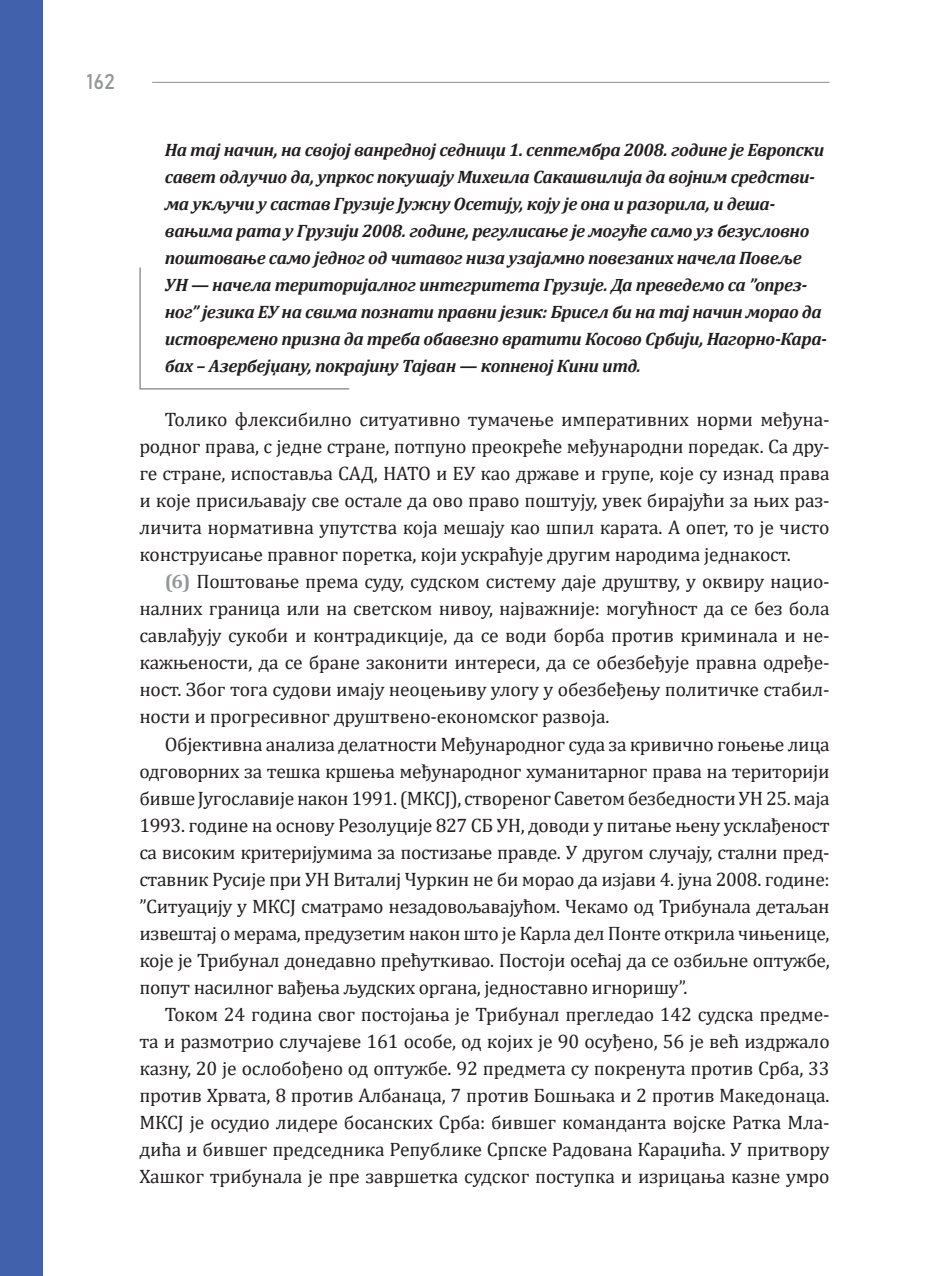
<style>
.page{position:relative;width:936px;height:1276px;background:#fff}
.page>*{position:absolute;margin:0;border:0;box-sizing:border-box;transform-origin:0 0}
.t1{font:21px "Bahnschrift";color:#939598}
.Основной_текст{font:19.5px/27px "Cambria";letter-spacing:-.01em;color:#231f20;text-align:justify}
.Выноска{font:italic 700 18px/27px "Cambria";letter-spacing:-.025em;color:#231f20}
.s1{font-weight:700;color:#939598}
</style>
<div class="page">
<hr style="left:152px;top:82px;width:677px;height:1px;background:#939598">
<div style="left:0;top:0;width:42px;height:1276px;background:#4261ad"></div>
<svg style="left:139px;top:267px;width:211px;height:123px"></svg>
<p class="t1" style="left:86px;top:65px;width:30px">162</p>
<p class="Выноска" style="left:165px;top:136px;width:663px">На тај начин, на својој ванредној седници 1. септембра 2008. године је Европски савет одлучио да, упркос покушају Михеила Сакашвилија да војним средстви&shy;ма укључи у састав Грузије Јужну Осетију, коју је она и разорила, и деша&shy;вањима рата у Грузији 2008. године, регулисање је могуће само уз безусловно поштовање само једног од читавог низа узајамно повезаних начела Повеље УН — начела територијалног интегритета Грузије. Да преведемо са ”опрез&shy;ног” језика ЕУ на свима познати правни језик: Брисел би на тај начин морао да истовремено призна да треба обавезно вратити Косово Србији, Нагорно-Кара&shy;бах – Азербејџану, покрајину Тајван — копненој Кини итд.</p>
<p class="Основной_текст" style="left:139px;top:406px;width:691px;text-indent:26px">Толико флексибилно ситуативно тумачење императивних норми међуна&shy;родног права, с једне стране, потпуно преокреће међународни поредак. Са дру&shy;ге стране, испоставља САД, НАТО и ЕУ као државе и групе, које су изнад права и које присиљавају све остале да ово право поштују, увек бирајући за њих раз&shy;личита нормативна упутства која мешају као шпил карата. А опет, то је чисто конструисање правног поретка, који ускраћује другим народима једнакост.</p>
<p class="Основной_текст" style="left:139px;top:568px;width:691px;text-indent:26px"><span class="s1">(6)</span> Поштовање према суду, судском систему даје друштву, у оквиру нацио&shy;налних граница или на светском нивоу, најважније: могућност да се без бола савлађују сукоби и контрадикције, да се води борба против криминала и не&shy;кажњености, да се бране законити интереси, да се обезбеђује правна одређе&shy;ност. Због тога судови имају неоцењиву улогу у обезбеђењу политичке стабил&shy;ности и прогресивног друштвено-економског развоја.</p>
<p class="Основной_текст" style="left:139px;top:730px;width:691px;text-indent:26px">Објективна анализа делатности Међународног суда за кривично гоњење лица одговорних за тешка кршења међународног хуманитарног права на територији бивше Југославије након 1991. (МКСЈ), створеног Саветом безбедности УН 25. маја 1993. године на основу Резолуције 827 СБ УН, доводи у питање њену усклађеност са високим критеријумима за постизање правде. У другом случају, стални пред&shy;ставник Русије при УН Виталиј Чуркин не би морао да изјави 4. јуна 2008. године: ”Ситуацију у МКСЈ сматрамо незадовољавајућом. Чекамо од Трибунала детаљан извештај о мерама, предузетим након што је Карла дел Понте открила чињенице, које је Трибунал донедавно прећуткивао. Постоји осећај да се озбиљне оптужбе, попут насилног вађења људских органа, једноставно игноришу”.</p>
<p class="Основной_текст" style="left:139px;top:1000px;width:691px;text-indent:26px">Током 24 година свог постојања је Трибунал прегледао 142 судска предме&shy;та и размотрио случајеве 161 особе, од којих је 90 осуђено, 56 је већ издржало казну, 20 је ослобођено од оптужбе. 92 предмета су покренута против Срба, 33 против Хрвата, 8 против Албанаца, 7 против Бошњака и 2 против Македонаца.<br>МКСЈ је осудио лидере босанских Срба: бившег команданта војске Ратка Мла&shy;дића и бившег председника Републике Српске Радована Караџића. У притвору Хашког трибунала је пре завршетка судског поступка и изрицања казне умро</p>
</div>
